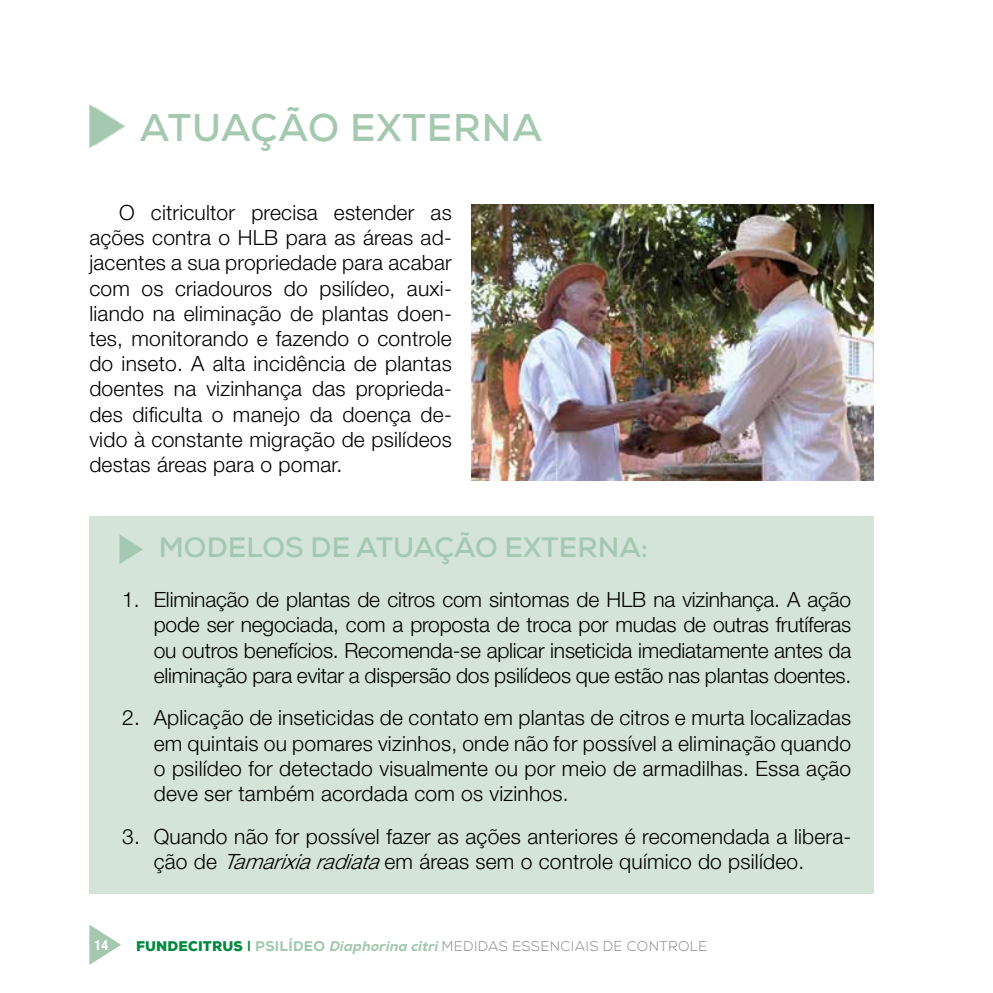
<style>
.page{position:relative;width:993px;height:993px;background:#fff}
.page>*{position:absolute;margin:0;border:0;box-sizing:border-box;transform-origin:0 0}
.t1{font:700 38.5px "Nexa";letter-spacing:.025em;color:#a4c8b0}
.t2{font:700 28px "Nexa";letter-spacing:.005em;color:#a4c8b0}
.t3{font:300 21px/25.2px "Helvetica Neue LT Std";letter-spacing:.01em;color:#000;text-align:justify}
.t4{font:300 14px "Nexa";letter-spacing:.025em;color:#878787}
.t5{font:700 condensed 14px "Helvetica Neue LT Std";color:#fff}
.s1{font-style:italic}
.s2{font-weight:900;color:#008840}
.s3{font-family:"Helvetica Neue LT Std";font-weight:500;color:#008840}
.s4{font-weight:800;color:#a4c8b0}
.s5{font-weight:800;font-style:italic;color:#a4c8b0}
</style>
<div class="page">
<svg style="left:89px;top:925px;width:32px;height:39px"></svg>
<div style="left:89px;top:516px;width:784px;height:377px;background:#d4e4d8"></div>
<img style="left:471px;top:205px;width:402px;height:275px">
<svg style="left:89px;top:104px;width:37px;height:44px"></svg>
<svg style="left:119px;top:534px;width:24px;height:30px"></svg>
<h1 class="t1" style="left:140px;top:103px;width:403px">ATUAÇÃO EXTERNA</h1>
<p class="t3" style="left:89px;top:199px;width:364px;text-indent:30px">O citricultor precisa estender as ações contra o HLB para as áreas ad&shy;jacentes a sua propriedade para acabar com os criadouros do psilídeo, auxi&shy;liando na eliminação de plantas doen&shy;tes, monitorando e fazendo o controle do inseto. A alta incidência de plantas doentes na vizinhança das proprieda&shy;des dificulta o manejo da doença de&shy;vido à constante migração de psilídeos destas áreas para o pomar.</p>
<h2 class="t2" style="left:159px;top:529px;width:490px">MODELOS DE ATUAÇÃO EXTERNA:</h2>
<p class="t3" style="left:154px;top:586px;width:698px;text-indent:-32px">1. Eliminação de plantas de citros com sintomas de HLB na vizinhança. A ação pode ser negociada, com a proposta de troca por mudas de outras frutíferas ou outros benefícios. Recomenda-se aplicar inseticida imediatamente antes da eliminação para evitar a dispersão dos psilídeos que estão nas plantas doentes.</p>
<p class="t3" style="left:154px;top:704px;width:698px;text-indent:-32px">2. Aplicação de inseticidas de contato em plantas de citros e murta localizadas em quintais ou pomares vizinhos, onde não for possível a eliminação quando o psilídeo for detectado visualmente ou por meio de armadilhas. Essa ação deve ser também acordada com os vizinhos.</p>
<p class="t3" style="left:154px;top:823px;width:698px;text-indent:-32px">3. Quando não for possível fazer as ações anteriores é recomendada a libera&shy;ção de <span class="s1">Tamarixiaradiata</span>em áreas sem o controle químico do psilídeo.</p>
<p class="t5" style="left:94px;top:936px;width:15px">14</p>
<p class="t4" style="left:136px;top:937px;width:572px"><span class="s2">FUNDECITRUS</span> <span class="s3">I</span> <span class="s4">PSILÍDEO</span> <span class="s5">Diaphorinacitri</span>MEDIDAS ESSENCIAIS DE CONTROLE</p>
</div>
